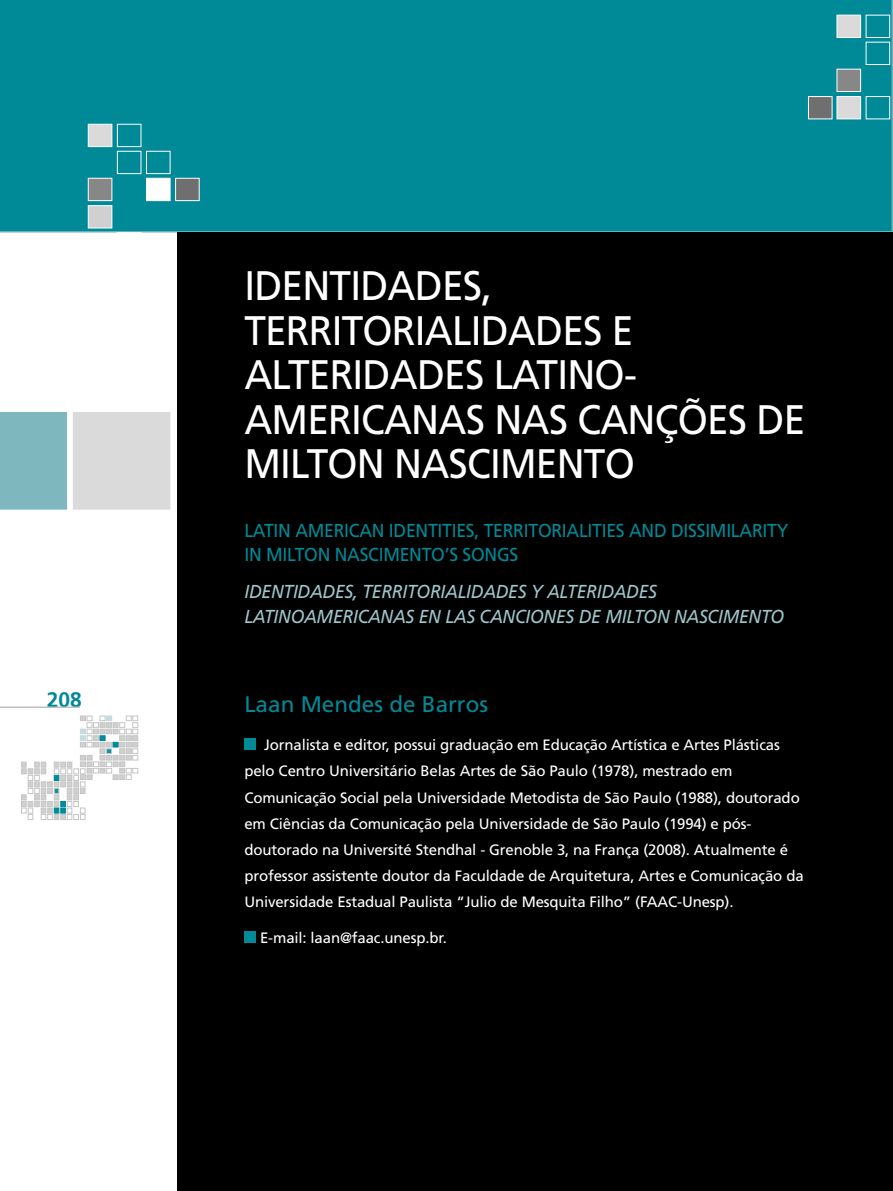
<style>
.page{position:relative;width:893px;height:1191px;background:#fff}
.page>*{position:absolute;margin:0;border:0;box-sizing:border-box;transform-origin:0 0}
.t1{font:41.25px/44.5px "Frutiger";letter-spacing:-.02em;color:#fff;scale:.94 1}
.t2{font:22.5px "Frutiger";color:#008996}
.t3{font:700 21px "Frutiger";color:#008996}
.t4{font:italic 18.75px/24.5px "Frutiger";letter-spacing:-.015em;color:#9dc5ca;scale:.94 1}
.t5{font:18.75px/24.5px "Frutiger";letter-spacing:-.015em;color:#008996;scale:.94 1}
.t6{font:15px/26.2px "Frutiger";letter-spacing:-.01em;color:#fff}
</style>
<div class="page">
<svg style="left:21px;top:716px;width:117px;height:103px"></svg>
<hr style="left:0;top:707px;width:80px;height:1px;background:#bcbcbc">
<div style="left:0;top:0;width:893px;height:232px;background:#008996"></div>
<div style="left:88px;top:178px;width:24px;height:23px;background:#878787;border:1px solid #fff"></div>
<div style="left:146px;top:178px;width:24px;height:23px;background:#fff;border:1px solid #fff"></div>
<div style="left:175px;top:178px;width:24px;height:23px;background:#706f6f;border:1px solid #fff"></div>
<div style="left:117px;top:151px;width:24px;height:23px;border:1px solid #fff"></div>
<div style="left:146px;top:151px;width:24px;height:23px;border:1px solid #fff"></div>
<div style="left:88px;top:124px;width:24px;height:23px;background:#dadada;border:1px solid #fff"></div>
<div style="left:117px;top:124px;width:24px;height:23px;border:1px solid #fff"></div>
<div style="left:117px;top:232px;width:24px;height:23px;border:1px solid #fff"></div>
<div style="left:88px;top:205px;width:24px;height:23px;background:#d0d0d0;border:1px solid #fff"></div>
<div style="left:837px;top:69px;width:24px;height:23px;background:#878787;border:1px solid #fff"></div>
<div style="left:866px;top:42px;width:24px;height:23px;border:1px solid #fff"></div>
<div style="left:837px;top:15px;width:24px;height:23px;background:#dadada;border:1px solid #fff"></div>
<div style="left:866px;top:15px;width:24px;height:23px;border:1px solid #fff"></div>
<div style="left:837px;top:96px;width:24px;height:23px;background:#dadada;border:1px solid #fff"></div>
<div style="left:866px;top:96px;width:24px;height:23px;border:1px solid #fff"></div>
<div style="left:808px;top:96px;width:24px;height:23px;background:#706f6f;border:1px solid #fff"></div>
<div style="left:177px;top:232px;width:716px;height:959px;background:#000"></div>
<hr style="left:892px;top:232px;width:1px;height:959px;background:#d1e2e4">
<div style="left:72px;top:411px;width:99px;height:99px;background:#dadada;border:1px solid #fff"></div>
<div style="left:0;top:412px;width:68px;height:98px;background:#7eb7bd"></div>
<div style="left:244px;top:738px;width:12px;height:11px;background:#008996"></div>
<div style="left:244px;top:931px;width:12px;height:11px;background:#008996"></div>
<h1 class="t1" style="left:244px;top:264px;width:598px">IDENTIDADES,<br>TERRITORIALIDADES E<br>ALTERIDADES LATINO-<br>AMERICANAS NAS CANÇÕES DE<br>MILTON NASCIMENTO</h1>
<p class="t5" style="left:244px;top:518px;width:580px">LATIN AMERICAN IDENTITIES, TERRITORIALITIES AND DISSIMILARITY<br>IN MILTON NASCIMENTO’S SONGS</p>
<p class="t4" style="left:244px;top:579px;width:576px">IDENTIDADES, TERRITORIALIDADES Y ALTERIDADES<br>LATINOAMERICANAS EN LAS CANCIONES DE MILTON NASCIMENTO</p>
<h3 class="t3" style="left:47px;top:687px;width:37px">208</h3>
<h2 class="t2" style="left:244px;top:691px;width:245px">Laan Mendes de Barros</h2>
<p class="t6" style="left:244px;top:732px;width:561px;text-indent:20px">Jornalista e editor, possui graduação em Educação Artística e Artes Plásticas pelo Centro Universitário Belas Artes de São Paulo (1978), mestrado em Comunicação Social pela Universidade Metodista de São Paulo (1988), doutorado em Ciências da Comunicação pela Universidade de São Paulo (1994) e pós&shy;doutorado na Université Stendhal - Grenoble 3, na França (2008). Atualmente é professor assistente doutor da Faculdade de Arquitetura, Artes e Comunicação da Universidade Estadual Paulista “Julio de Mesquita Filho” (FAAC-Unesp).</p>
<p class="t6" style="left:260px;top:925px;width:188px">E-mail: laan@faac.unesp.br.</p>
</div>
